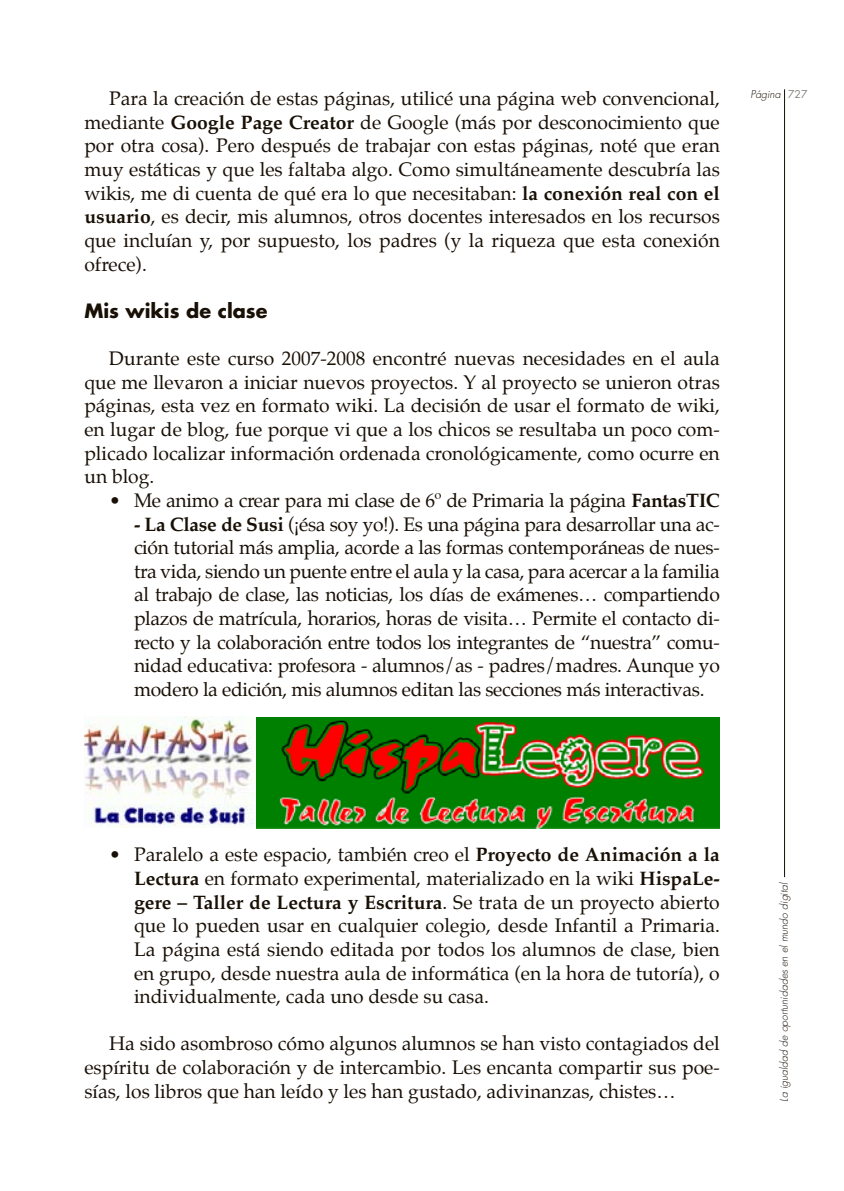
<style>
.page{position:relative;width:844px;height:1191px;background:#fff}
.page>*{position:absolute;margin:0;border:0;box-sizing:border-box;transform-origin:0 0}
.t1{font:19.25px/23.6px "Palatino";color:#180f05;text-align:justify}
.t2{font:700 19.25px "Futura";color:#180f05}
.t3{font:italic 300 10.5px "Futura";color:#180f05}
.s1{font-weight:700}
.s2{font-weight:400;font-style:normal;color:#848382}
</style>
<div class="page">
<hr style="left:784px;top:89px;width:1px;height:788px;background:#180f05">
<img style="left:84px;top:716px;width:635px;height:112px">
<p class="t1" style="left:84px;top:87px;width:636px;text-indent:25px">Para la creación de estas páginas, utilicé una página web convencional, mediante <span class="s1">Google Page Creator</span> de Google (más por desconocimiento que por otra cosa). Pero después de trabajar con estas páginas, noté que eran muy estáticas y que les faltaba algo. Como simultáneamente descubría las wikis, me di cuenta de qué era lo que necesitaban: <span class="s1">la conexión real con el usuario</span>, es decir, mis alumnos, otros docentes interesados en los recursos que incluían y, por supuesto, los padres (y la riqueza que esta conexión ofrece).</p>
<p class="t2" style="left:84px;top:297px;width:185px">Mis wikis de clase</p>
<p class="t1" style="left:84px;top:347px;width:636px;text-indent:25px">Durante este curso 2007-2008 encontré nuevas necesidades en el aula que me llevaron a iniciar nuevos proyectos. Y al proyecto se unieron otras páginas, esta vez en formato wiki. La decisión de usar el formato de wiki, en lugar de blog, fue porque vi que a los chicos se resultaba un poco com&shy;plicado localizar información ordenada cronológicamente, como ocurre en un blog.</p>
<p class="t1" style="left:109px;top:488px;width:612px">• Me animo a crear para mi clase de 6º de Primaria la página <span class="s1">FantasTIC</span></p>
<p class="t1" style="left:134px;top:512px;width:587px"><span class="s1">- La Clase de Susi</span> (¡ésa soy yo!). Es una página para desarrollar una ac&shy;ción tutorial más amplia, acorde a las formas contemporáneas de nues&shy;tra vida, siendo un puente entre el aula y la casa, para acercar a la familia al trabajo de clase, las noticias, los días de exámenes… compartiendo plazos de matrícula, horarios, horas de visita… Permite el contacto di&shy;recto y la colaboración entre todos los integrantes de “nuestra” comu&shy;nidad educativa: profesora - alumnos/as - padres/madres. Aunque yo modero la edición, mis alumnos editan las secciones más interactivas.</p>
<p class="t3" style="left:750px;top:88px;width:59px">Página <span class="s2">727</span></p>
<p class="t1" style="left:134px;top:843px;width:587px;text-indent:-25px">• Paralelo a este espacio, también creo el <span class="s1">Proyecto de Animación a la Lectura</span> en formato experimental, materializado en la wiki <span class="s1">HispaLe&shy;gere – Taller de Lectura y Escritura</span>. Se trata de un proyecto abierto que lo pueden usar en cualquier colegio, desde Infantil a Primaria.<br>La página está siendo editada por todos los alumnos de clase, bien en grupo, desde nuestra aula de informática (en la hora de tutoría), o individualmente, cada uno desde su casa.</p>
<p class="t1" style="left:84px;top:1032px;width:636px;text-indent:25px">Ha sido asombroso cómo algunos alumnos se han visto contagiados del espíritu de colaboración y de intercambio. Les encanta compartir sus poe&shy;sías, los libros que han leído y les han gustado, adivinanzas, chistes…</p>
<p class="t3" style="left:777px;top:1101px;width:221px;rotate:-90deg">La igualdad de oportunidades en el mundo digital</p>
</div>
